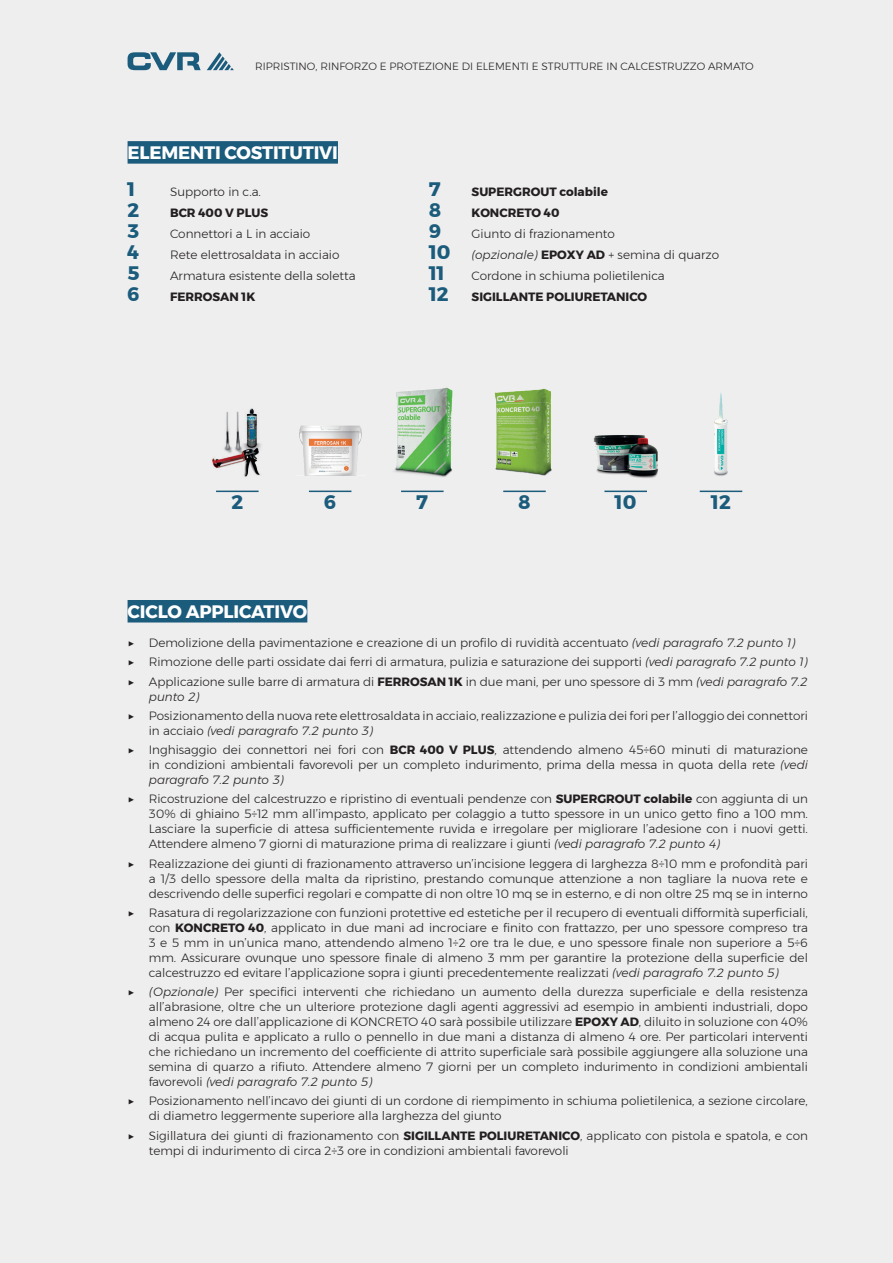
<style>
.page{position:relative;width:893px;height:1263px;background:#eeeeef}
.page>*{position:absolute;margin:0;border:0;box-sizing:border-box;transform-origin:0 0}
.t1{font:700 19.5px "Montserrat";color:#1b5b7b}
.t2{font:700 18px "Montserrat";letter-spacing:-.01em;color:#fff}
.t3{font:300 12px/15px "Montserrat";color:#231f20}
.t4{font:700 12px "Montserrat";color:#231f20}
.t5{font:italic 300 12px "Montserrat";color:#231f20}
.t6{font:300 10.5px "Montserrat";color:#231f20}
.s1{font-weight:700;font-size:19.5px;color:#1b5b7b}
.s2{font-style:italic}
.s3{font-weight:700}
</style>
<div class="page">
<div style="left:128px;top:141px;width:210px;height:23px;background:#1b5b7b"></div>
<div style="left:128px;top:600px;width:179px;height:22px;background:#1b5b7b"></div>
<img style="left:212px;top:408px;width:49px;height:69px">
<hr style="left:216px;top:491px;width:43px;height:1px;background:#1b5b7b">
<img style="left:394px;top:388px;width:59px;height:89px">
<hr style="left:401px;top:491px;width:43px;height:1px;background:#1b5b7b">
<img style="left:494px;top:388px;width:58px;height:88px">
<hr style="left:503px;top:491px;width:43px;height:1px;background:#1b5b7b">
<img style="left:593px;top:435px;width:65px;height:43px">
<hr style="left:604px;top:491px;width:43px;height:1px;background:#1b5b7b">
<hr style="left:700px;top:491px;width:42px;height:1px;background:#1b5b7b">
<img style="left:714px;top:393px;width:14px;height:83px">
<img style="left:299px;top:425px;width:63px;height:51px">
<hr style="left:309px;top:491px;width:42px;height:1px;background:#1b5b7b">
<svg style="left:128px;top:52px;width:106px;height:18px"></svg>
<p class="t6" style="left:255px;top:59px;width:500px">RIPRISTINO, RINFORZO E PROTEZIONE DI ELEMENTI E STRUTTURE IN CALCESTRUZZO ARMATO</p>
<h2 class="t2" style="left:128px;top:138px;width:212px">ELEMENTI COSTITUTIVI</h2>
<h1 class="t1" style="left:128px;top:173px;width:9px">1</h1>
<p class="t3" style="left:170px;top:184px;width:92px">Supporto in c.a.</p>
<h1 class="t1" style="left:128px;top:194px;width:13px">2</h1>
<p class="t4" style="left:170px;top:203px;width:100px">BCR 400 V PLUS</p>
<h1 class="t1" style="left:128px;top:215px;width:13px">3</h1>
<p class="t3" style="left:170px;top:226px;width:142px">Connettori a L in acciaio</p>
<h1 class="t1" style="left:128px;top:236px;width:13px">4</h1>
<p class="t3" style="left:170px;top:247px;width:171px">Rete elettrosaldata in acciaio</p>
<h1 class="t1" style="left:128px;top:257px;width:14px">5</h1>
<p class="t3" style="left:170px;top:268px;width:187px">Armatura esistente della soletta</p>
<h1 class="t1" style="left:128px;top:278px;width:14px">6</h1>
<p class="t4" style="left:170px;top:287px;width:87px">FERROSAN 1K</p>
<h1 class="t1" style="left:429px;top:173px;width:13px">7</h1>
<p class="t4" style="left:472px;top:182px;width:138px">SUPERGROUT colabile</p>
<h1 class="t1" style="left:429px;top:194px;width:14px">8</h1>
<p class="t4" style="left:472px;top:203px;width:89px">KONCRETO 40</p>
<h1 class="t1" style="left:429px;top:215px;width:14px">9</h1>
<p class="t3" style="left:429px;top:223px;width:292px;line-height:21px;text-indent:43px">Giunto di frazionamento<br><span class="s1">10</span> <span class="s2">(opzionale)</span> <span class="s3">EPOXY AD</span> + semina di quarzo</p>
<h1 class="t1" style="left:429px;top:257px;width:17px">11</h1>
<p class="t3" style="left:429px;top:265px;width:237px;line-height:21px;text-indent:43px">Cordone in schiuma polietilenica<br><span class="s1">12</span> <span class="s3">SIGILLANTE POLIURETANICO</span></p>
<h1 class="t1" style="left:231px;top:486px;width:13px">2</h1>
<h1 class="t1" style="left:324px;top:486px;width:14px">6</h1>
<h1 class="t1" style="left:417px;top:486px;width:13px">7</h1>
<h1 class="t1" style="left:518px;top:486px;width:14px">8</h1>
<h1 class="t1" style="left:615px;top:486px;width:23px">10</h1>
<h1 class="t1" style="left:711px;top:486px;width:21px">12</h1>
<h2 class="t2" style="left:128px;top:597px;width:181px">CICLO APPLICATIVO</h2>
<p class="t3" style="left:128px;top:633px;width:682px;line-height:19.2px">▶ Demolizione della pavimentazione e creazione di un profilo di ruvidità accentuato <span class="s2">(vedi paragrafo 7.2 punto 1)<br></span>▶ Rimozione delle parti ossidate dai ferri di armatura, pulizia e saturazione dei supporti <span class="s2">(vedi paragrafo 7.2 punto 1) </span>▶ Applicazione sulle barre di armatura di <span class="s3">FERROSAN 1K</span> in due mani, per uno spessore di 3 mm <span class="s2">(vedi paragrafo 7.2</span></p>
<p class="t5" style="left:149px;top:687px;width:52px">punto 2)</p>
<p class="t3" style="left:149px;top:708px;width:661px;text-indent:-21px">▶ Posizionamento della nuova rete elettrosaldata in acciaio, realizzazione e pulizia dei fori per l’alloggio dei connettori in acciaio <span class="s2">(vedi paragrafo 7.2 punto 3)</span></p>
<p class="t3" style="left:149px;top:742px;width:661px;text-align:justify;text-indent:-21px">▶ Inghisaggio dei connettori nei fori con <span class="s3">BCR 400 V PLUS</span>, attendendo almeno 45÷60 minuti di maturazione in condizioni ambientali favorevoli per un completo indurimento, prima della messa in quota della rete <span class="s2">(vedi paragrafo 7.2 punto 3)</span></p>
<p class="t3" style="left:149px;top:791px;width:661px;text-align:justify;text-indent:-21px">▶ Ricostruzione del calcestruzzo e ripristino di eventuali pendenze con <span class="s3">SUPERGROUT colabile</span> con aggiunta di un 30% di ghiaino 5÷12 mm all’impasto, applicato per colaggio a tutto spessore in un unico getto fino a 100 mm.<br>Lasciare la superficie di attesa sufficientemente ruvida e irregolare per migliorare l’adesione con i nuovi getti.<br>Attendere almeno 7 giorni di maturazione prima di realizzare i giunti <span class="s2">(vedi paragrafo 7.2 punto 4)</span></p>
<p class="t3" style="left:149px;top:856px;width:661px;text-align:justify;text-indent:-21px">▶ Realizzazione dei giunti di frazionamento attraverso un’incisione leggera di larghezza 8÷10 mm e profondità pari a 1/3 dello spessore della malta da ripristino, prestando comunque attenzione a non tagliare la nuova rete e descrivendo delle superfici regolari e compatte di non oltre 10 mq se in esterno, e di non oltre 25 mq se in interno</p>
<p class="t3" style="left:149px;top:905px;width:661px;text-align:justify;text-indent:-21px">▶ Rasatura di regolarizzazione con funzioni protettive ed estetiche per il recupero di eventuali difformità superficiali, con <span class="s3">KONCRETO 40</span>, applicato in due mani ad incrociare e finito con frattazzo, per uno spessore compreso tra 3 e 5 mm in un’unica mano, attendendo almeno 1÷2 ore tra le due, e uno spessore finale non superiore a 5÷6 mm. Assicurare ovunque uno spessore finale di almeno 3 mm per garantire la protezione della superficie del calcestruzzo ed evitare l’applicazione sopra i giunti precedentemente realizzati <span class="s2">(vedi paragrafo 7.2 punto 5)</span></p>
<p class="t3" style="left:149px;top:984px;width:661px;text-align:justify;text-indent:-21px">▶ <span class="s2">(Opzionale)</span> Per specifici interventi che richiedano un aumento della durezza superficiale e della resistenza all’abrasione, oltre che un ulteriore protezione dagli agenti aggressivi ad esempio in ambienti industriali, dopo almeno 24 ore dall’applicazione di KONCRETO 40 sarà possibile utilizzare <span class="s3">EPOXY AD</span>, diluito in soluzione con 40% di acqua pulita e applicato a rullo o pennello in due mani a distanza di almeno 4 ore. Per particolari interventi che richiedano un incremento del coefficiente di attrito superficiale sarà possibile aggiungere alla soluzione una semina di quarzo a rifiuto. Attendere almeno 7 giorni per un completo indurimento in condizioni ambientali favorevoli <span class="s2">(vedi paragrafo 7.2 punto 5)</span></p>
<p class="t3" style="left:149px;top:1093px;width:661px;text-indent:-21px">▶ Posizionamento nell’incavo dei giunti di un cordone di riempimento in schiuma polietilenica, a sezione circolare, di diametro leggermente superiore alla larghezza del giunto</p>
<p class="t3" style="left:149px;top:1128px;width:661px;text-indent:-21px">▶ Sigillatura dei giunti di frazionamento con <span class="s3">SIGILLANTE POLIURETANICO</span>, applicato con pistola e spatola, e con tempi di indurimento di circa 2÷3 ore in condizioni ambientali favorevoli</p>
</div>
